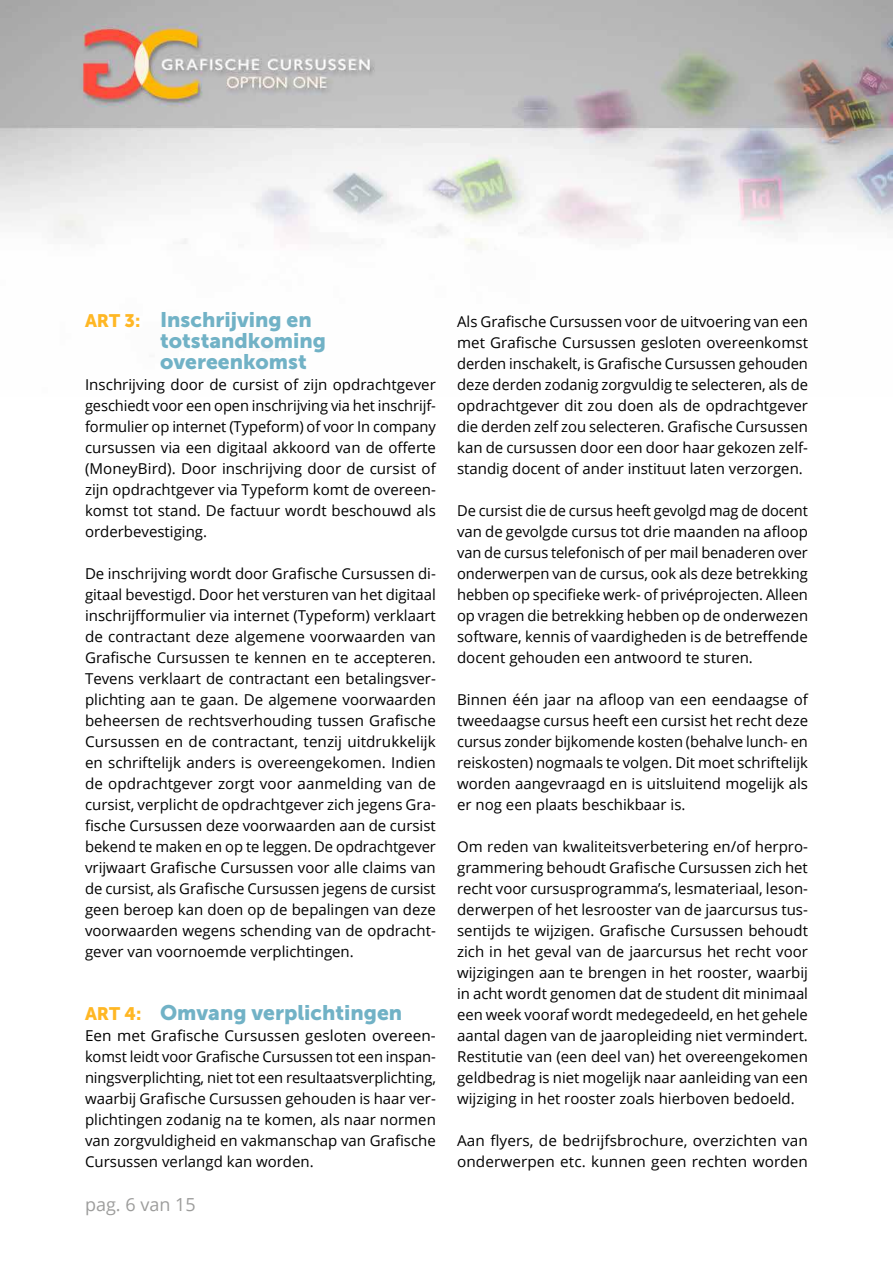
<style>
.page{position:relative;width:893px;height:1263px;background:#fff}
.page>*{position:absolute;margin:0;border:0;box-sizing:border-box;transform-origin:0 0}
.t1{font:21px/21px "Museo Sans 900";color:#71b2c6}
.t2{font:18px "Open Sans";color:#9d9d9c}
.t3{font:15px/21px "Open Sans";color:#000;text-align:justify}
.s1{font-size:18px;color:#ffb724}
</style>
<div class="page">
<img style="left:0;top:0;width:893px;height:250px">
<h1 class="t1" style="left:160px;top:309px;width:167px;text-indent:-75px"><span class="s1">Art 3:</span> Inschrijving en totstandkoming overeenkomst</h1>
<p class="t3" style="left:85px;top:374px;width:352px">Inschrijving door de cursist of zijn opdrachtgever geschiedt voor een open inschrijving via het inschrijf&shy;formulier op internet (Typeform) of voor In company cursussen via een digitaal akkoord van de offerte (MoneyBird). Door inschrijving door de cursist of zijn opdrachtgever via Typeform komt de overeen&shy;komst tot stand. De factuur wordt beschouwd als orderbevestiging.</p>
<p class="t3" style="left:85px;top:563px;width:352px">De inschrijving wordt door Grafische Cursussen di&shy;gitaal bevestigd. Door het versturen van het digitaal inschrijfformulier via internet (Typeform) verklaart de contractant deze algemene voorwaarden van Grafische Cursussen te kennen en te accepteren.<br>Tevens verklaart de contractant een betalingsver&shy;plichting aan te gaan. De algemene voorwaarden beheersen de rechtsverhouding tussen Grafische Cursussen en de contractant, tenzij uitdrukkelijk en schriftelijk anders is overeengekomen. Indien de opdrachtgever zorgt voor aanmelding van de cursist, verplicht de opdrachtgever zich jegens Gra&shy;fische Cursussen deze voorwaarden aan de cursist bekend te maken en op te leggen. De opdrachtgever vrijwaart Grafische Cursussen voor alle claims van de cursist, als Grafische Cursussen jegens de cursist geen beroep kan doen op de bepalingen van deze voorwaarden wegens schending van de opdracht&shy;gever van voornoemde verplichtingen.</p>
<h1 class="t1" style="left:85px;top:1002px;width:319px"><span class="s1">Art 4:</span> Omvang verplichtingen</h1>
<p class="t3" style="left:85px;top:1025px;width:352px">Een met Grafische Cursussen gesloten overeen&shy;komst leidt voor Grafische Cursussen tot een inspan&shy;ningsverplichting, niet tot een resultaatsverplichting, waarbij Grafische Cursussen gehouden is haar ver&shy;plichtingen zodanig na te komen, als naar normen van zorgvuldigheid en vakmanschap van Grafische Cursussen verlangd kan worden.</p>
<p class="t2" style="left:85px;top:1192px;width:112px">pag. 6 van 15</p>
<p class="t3" style="left:457px;top:311px;width:352px">Als Grafische Cursussen voor de uitvoering van een met Grafische Cursussen gesloten overeenkomst derden inschakelt, is Grafische Cursussen gehouden deze derden zodanig zorgvuldig te selecteren, als de opdrachtgever dit zou doen als de opdrachtgever die derden zelf zou selecteren. Grafische Cursussen kan de cursussen door een door haar gekozen zelf&shy;standig docent of ander instituut laten verzorgen.</p>
<p class="t3" style="left:457px;top:500px;width:352px">De cursist die de cursus heeft gevolgd mag de docent van de gevolgde cursus tot drie maanden na afloop van de cursus telefonisch of per mail benaderen over onderwerpen van de cursus, ook als deze betrekking hebben op specifieke werk- of privéprojecten. Alleen op vragen die betrekking hebben op de onderwezen software, kennis of vaardigheden is de betreffende docent gehouden een antwoord te sturen.</p>
<p class="t3" style="left:457px;top:689px;width:352px">Binnen één jaar na afloop van een eendaagse of tweedaagse cursus heeft een cursist het recht deze cursus zonder bijkomende kosten (behalve lunch- en reiskosten) nogmaals te volgen. Dit moet schriftelijk worden aangevraagd en is uitsluitend mogelijk als er nog een plaats beschikbaar is.</p>
<p class="t3" style="left:457px;top:836px;width:352px">Om reden van kwaliteitsverbetering en/of herpro&shy;grammering behoudt Grafische Cursussen zich het recht voor cursusprogramma’s, lesmateriaal, leson&shy;derwerpen of het lesrooster van de jaarcursus tus&shy;sentijds te wijzigen. Grafische Cursussen behoudt zich in het geval van de jaarcursus het recht voor wijzigingen aan te brengen in het rooster, waarbij in acht wordt genomen dat de student dit minimaal een week vooraf wordt medegedeeld, en het gehele aantal dagen van de jaaropleiding niet vermindert.<br>Restitutie van (een deel van) het overeengekomen geldbedrag is niet mogelijk naar aanleiding van een wijziging in het rooster zoals hierboven bedoeld.</p>
<p class="t3" style="left:457px;top:1130px;width:352px">Aan flyers, de bedrijfsbrochure, overzichten van onderwerpen etc. kunnen geen rechten worden</p>
</div>
